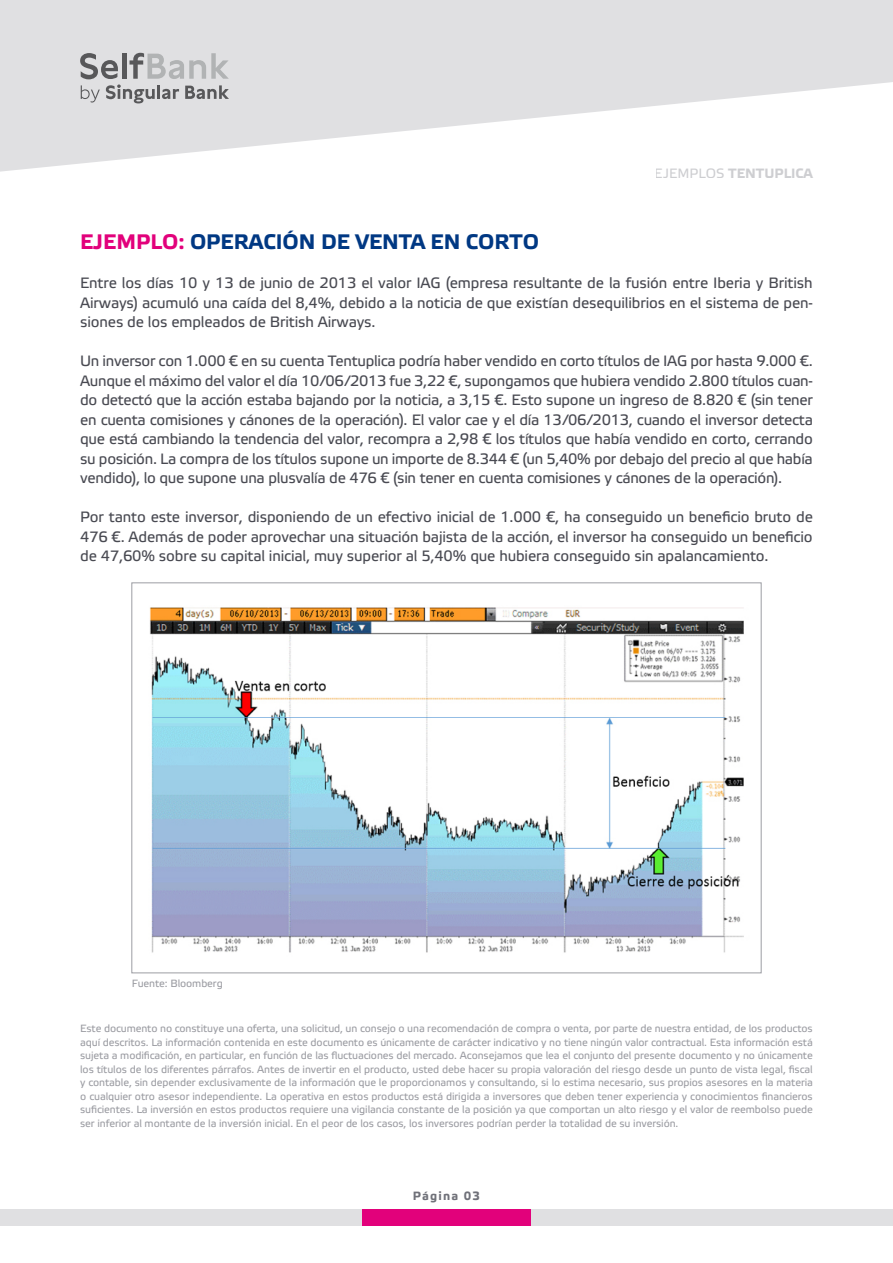
<style>
.page{position:relative;width:893px;height:1263px;background:#fff}
.page>*{position:absolute;margin:0;border:0;box-sizing:border-box;transform-origin:0 0}
.t1{font:700 21px "Etelka Text";color:#003883}
.t2{font:15px/19.5px "Etelka Text";letter-spacing:-.01em;color:#494a52;text-align:justify}
.t3{font:700 13.5px "Etelka Text";color:#9c9da3}
.t4{font:700 12px "Etelka Text";color:#707179}
.t5{font:10.5px/13.5px "Etelka Text";letter-spacing:-.01em;color:#9c9da3;text-align:justify}
.s1{font-weight:400}
.s2{color:#e2017b}
</style>
<div class="page">
<svg style="left:0;top:0;width:893px;height:172px;fill:#e0e0e2"></svg>
<div style="left:0;top:1209px;width:893px;height:16px;background:#e0e0e2"></div>
<div style="left:362px;top:1209px;width:169px;height:16px;background:#e2017b"></div>
<svg style="left:80px;top:53px;width:149px;height:50px;background:#bdbdbf"></svg>
<img style="left:150px;top:607px;width:594px;height:346px">
<p class="t3" style="left:655px;top:165px;width:160px"><span class="s1">ejemplos</span> TENTUPLICA</p>
<h1 class="t1" style="left:80px;top:230px;width:304px"><span class="s2">EJEMPLO:</span> OPERACIÓN DE VENTA</h1>
<h1 class="t1" style="left:431px;top:230px;width:110px">EN CORTO</h1>
<p class="t2" style="left:80px;top:274px;width:734px">Entre los días 10 y 13 de junio de 2013 el valor IAG (empresa resultante de la fusión entre Iberia y British Airways) acumuló una caída del 8,4%, debido a la noticia de que existían desequilibrios en el sistema de pen&shy;siones de los empleados de British Airways.</p>
<p class="t2" style="left:80px;top:352px;width:734px">Un inversor con 1.000 € en su cuenta Tentuplica podría haber vendido en corto títulos de IAG por hasta 9.000 €.<br>Aunque el máximo del valor el día 10/06/2013 fue 3,22 €, supongamos que hubiera vendido 2.800 títulos cuan&shy;do detectó que la acción estaba bajando por la noticia, a 3,15 €. Esto supone un ingreso de 8.820 € (sin tener en cuenta comisiones y cánones de la operación). El valor cae y el día 13/06/2013, cuando el inversor detecta que está cambiando la tendencia del valor, recompra a 2,98 € los títulos que había vendido en corto, cerrando su posición. La compra de los títulos supone un importe de 8.344 € (un 5,40% por debajo del precio al que había vendido), lo que supone una plusvalía de 476 € (sin tener en cuenta comisiones y cánones de la operación).</p>
<p class="t2" style="left:80px;top:508px;width:734px">Por tanto este inversor, disponiendo de un efectivo inicial de 1.000 €, ha conseguido un beneficio bruto de 476 €. Además de poder aprovechar una situación bajista de la acción, el inversor ha conseguido un beneficio de 47,60% sobre su capital inicial, muy superior al 5,40% que hubiera conseguido sin apalancamiento.</p>
<p class="t5" style="left:132px;top:977px;width:92px">Fuente: Bloomberg</p>
<p class="t5" style="left:80px;top:1022px;width:734px">Este documento no constituye una oferta, una solicitud, un consejo o una recomendación de compra o venta, por parte de nuestra entidad, de los productos aquí descritos. La información contenida en este documento es únicamente de carácter indicativo y no tiene ningún valor contractual. Esta información está sujeta a modificación, en particular, en función de las fluctuaciones del mercado. Aconsejamos que lea el conjunto del presente documento y no únicamente los títulos de los diferentes párrafos. Antes de invertir en el producto, usted debe hacer su propia valoración del riesgo desde un punto de vista legal, fiscal y contable, sin depender exclusivamente de la información que le proporcionamos y consultando, si lo estima necesario, sus propios asesores en la materia o cualquier otro asesor independiente. La operativa en estos productos está dirigida a inversores que deben tener experiencia y conocimientos financieros suficientes. La inversión en estos productos requiere una vigilancia constante de la posición ya que comportan un alto riesgo y el valor de reembolso puede ser inferior al montante de la inversión inicial. En el peor de los casos, los inversores podrían perder la totalidad de su inversión.</p>
<p class="t4" style="left:413px;top:1189px;width:69px">PÁGINA 03</p>
</div>
